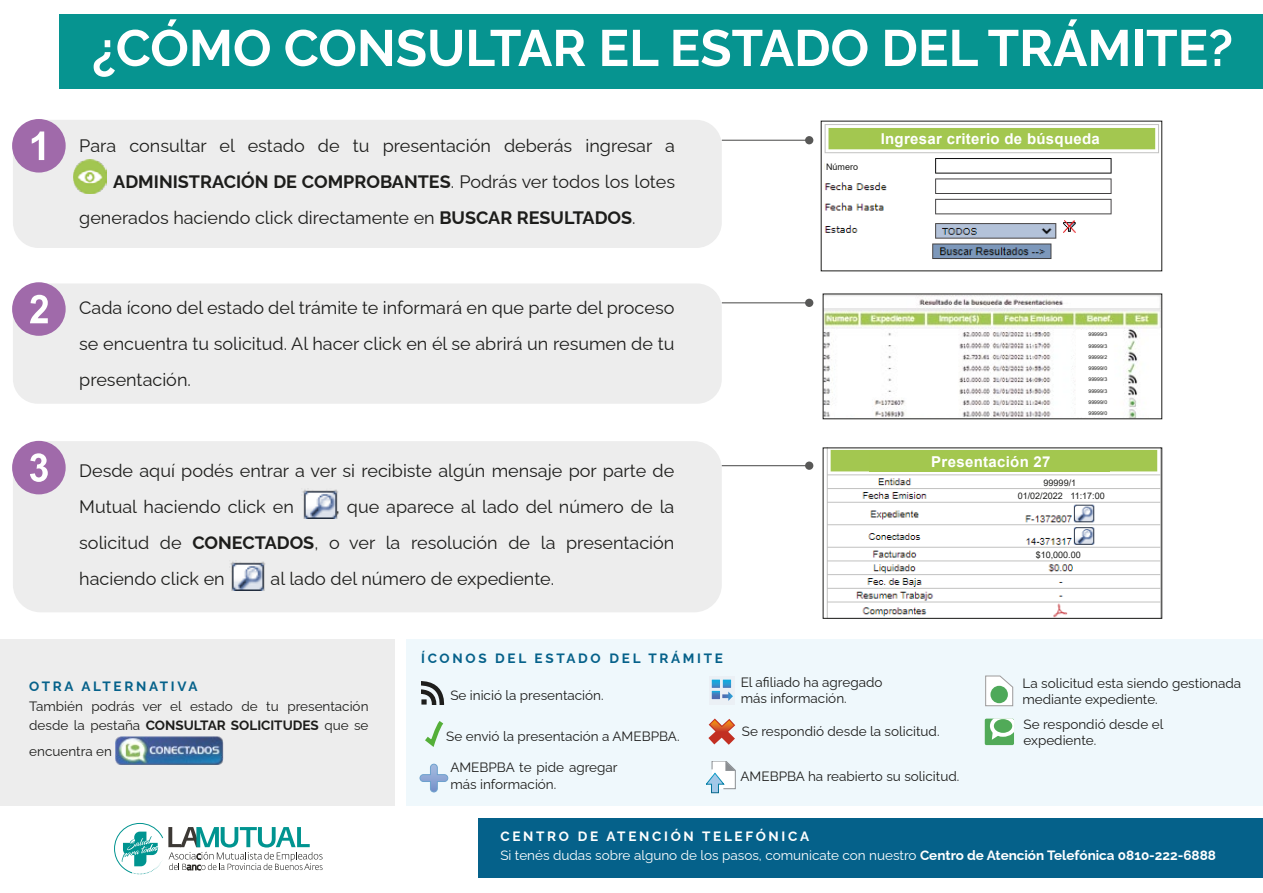
<style>
.page{position:relative;width:1263px;height:893px;background:#fff}
.page>*{position:absolute;margin:0;border:0;box-sizing:border-box;transform-origin:0 0}
.t1{font:700 51px "Raleway";color:#fff}
.t2{font:18px/36px "Raleway";color:#1d1d1b;text-align:justify}
.t3{font:700 15px "Arial";letter-spacing:.02em;color:#fff}
.t4{font:13.5px/16.5px "Raleway";color:#1d1d1b}
.t5{font:700 13.5px/19.5px "Raleway";letter-spacing:.2em;color:#fff}
.t6{font:700 13.5px "Raleway";letter-spacing:.2em;color:#05618a}
.t7{font:9px "Arial";color:#1d1d1b}
.t8{font:5.1px/11.1px "Arial";color:#1d1d1b;text-align:justify}
.s1{color:#ededed}
.s2{font-weight:700}
.s3{font-weight:400}
</style>
<div class="page">
<div style="left:406px;top:639px;width:857px;height:167px;background:#eff8fc"></div>
<div style="left:13px;top:283px;width:709px;height:121px;background:#ededed;border-radius:25px"></div>
<div style="left:13px;top:441px;width:709px;height:171px;background:#ededed;border-radius:28px"></div>
<div style="left:13px;top:120px;width:709px;height:128px;background:#ededed;border-radius:26px"></div>
<div style="left:59px;top:15px;width:1204px;height:74px;background:#069490"></div>
<img style="left:73px;top:160px;width:34px;height:33px">
<img style="left:824px;top:124px;width:335px;height:135px">
<div style="left:869px;top:128px;width:240px;height:21px;background:#a3c74f"></div>
<div style="left:825px;top:159px;width:45px;height:13px;background:#fff"></div>
<img style="left:825px;top:296px;width:335px;height:121px">
<div style="left:1077px;top:330px;width:29px;height:87px;background:#fff"></div>
<div style="left:12px;top:119px;width:54px;height:54px;background:#a06aaa;border-radius:50%"></div>
<svg style="left:32px;top:131px;width:12px;height:29px"></svg>
<div style="left:12px;top:282px;width:54px;height:54px;background:#a06aaa;border-radius:50%"></div>
<svg style="left:30px;top:295px;width:18px;height:28px"></svg>
<img style="left:826px;top:450px;width:334px;height:167px">
<div style="left:1039px;top:476px;width:41px;height:11px;background:#fff"></div>
<div style="left:869px;top:451px;width:241px;height:21px;background:#a3c74f"></div>
<div style="left:1012px;top:491px;width:96px;height:8px;background:#fff"></div>
<div style="left:1012px;top:549px;width:96px;height:10px;background:#fff"></div>
<div style="left:823px;top:448px;width:339px;height:171px;border:1px solid #1d1d1b"></div>
<div style="left:12px;top:441px;width:54px;height:53px;background:#a06aaa;border-radius:50%"></div>
<svg style="left:30px;top:453px;width:18px;height:29px"></svg>
<img style="left:302px;top:489px;width:36px;height:29px">
<img style="left:230px;top:561px;width:35px;height:30px">
<hr style="left:722px;top:140px;width:87px;height:1px;background:#585857">
<div style="left:805px;top:136px;width:8px;height:8px;background:#585857;border-radius:50%"></div>
<hr style="left:722px;top:302px;width:87px;height:1px;background:#585857">
<div style="left:805px;top:299px;width:8px;height:8px;background:#585857;border-radius:50%"></div>
<hr style="left:722px;top:465px;width:87px;height:1px;background:#585857">
<div style="left:805px;top:461px;width:8px;height:9px;background:#585857;border-radius:50%"></div>
<svg style="left:421px;top:681px;width:24px;height:24px"></svg>
<svg style="left:419px;top:764px;width:29px;height:29px"></svg>
<svg style="left:711px;top:679px;width:20px;height:20px"></svg>
<svg style="left:712px;top:680px;width:21px;height:21px"></svg>
<svg style="left:708px;top:718px;width:27px;height:27px"></svg>
<svg style="left:706px;top:761px;width:30px;height:32px"></svg>
<svg style="left:985px;top:675px;width:29px;height:32px"></svg>
<div style="left:990px;top:686px;width:18px;height:17px;background:#4ea95a;border-radius:50%"></div>
<svg style="left:985px;top:718px;width:29px;height:27px"></svg>
<svg style="left:425px;top:721px;width:19px;height:26px"></svg>
<div style="left:0;top:639px;width:395px;height:167px;background:#ededed"></div>
<img style="left:116px;top:737px;width:107px;height:28px">
<div style="left:478px;top:819px;width:785px;height:59px;background:#05618a"></div>
<svg style="left:114px;top:823px;width:209px;height:52px"></svg>
<h1 class="t1" style="left:92px;top:7px;width:1142px">¿CÓMO CONSULTAR EL ESTADO DEL TRÁMITE?</h1>
<p class="t2" style="left:79px;top:126px;width:597px">Para consultar el estado de tu presentación deberás ingresar a <span class="s1">..........</span><span class="s2">ADMINISTRACIÓN DE COMPROBANTES</span>. Podrás ver todos los lotes generados haciendo click directamente en <span class="s2">BUSCAR RESULTADOS</span>.</p>
<p class="t2" style="left:79px;top:287px;width:597px">Cada ícono del estado del trámite te informará en que parte del proceso se encuentra tu solicitud. Al hacer click en él se abrirá un resumen de tu presentación.</p>
<p class="t2" style="left:79px;top:450px;width:597px">Desde aquí podés entrar a ver si recibiste algún mensaje por parte de<br>Mutual haciendo click en</p>
<p class="t2" style="left:79px;top:486px;width:597px;text-indent:257px">, que aparece al lado del número de la solicitud de <span class="s2">CONECTADOS</span>, o ver la resolución de la presentación haciendo click en</p>
<p class="t2" style="left:271px;top:558px;width:285px">al lado del número de expediente.</p>
<p class="t7" style="left:826px;top:160px;width:34px">Número</p>
<p class="t3" style="left:881px;top:128px;width:221px">Ingresar criterio de búsqueda</p>
<p class="t8" style="left:1088px;top:329px;width:20px">99999/3</p>
<p class="t8" style="left:1088px;top:340px;width:20px">99999/3</p>
<p class="t8" style="left:1088px;top:352px;width:20px">99999/2<br>99999/0<br>99999/3</p>
<p class="t8" style="left:1088px;top:385px;width:20px">99999/3</p>
<p class="t8" style="left:1088px;top:397px;width:20px">99999/0</p>
<p class="t8" style="left:1088px;top:408px;width:20px">99999/0</p>
<p class="t3" style="left:931px;top:451px;width:121px">Presentación 27</p>
<p class="t7" style="left:1018px;top:490px;width:88px">01/02/2022 11:17:00</p>
<p class="t7" style="left:1044px;top:477px;width:34px">99999/1</p>
<p class="t7" style="left:1036px;top:548px;width:47px">$10,000.00</p>
<p class="t6" style="left:29px;top:675px;width:170px">OTRA ALTERNATIVA</p>
<p class="t4" style="left:29px;top:694px;width:341px;line-height:19.5px">También podrás ver el estado de tu presentación desde la pestaña <span class="s2">CONSULTAR SOLICITUDES</span> que se</p>
<p class="t4" style="left:29px;top:741px;width:84px">encuentra en</p>
<p class="t6" style="left:421px;top:647px;width:303px">ÍCONOS DEL ESTADO DEL TRÁMITE</p>
<p class="t4" style="left:450px;top:686px;width:155px">Se inició la presentación.</p>
<p class="t4" style="left:446px;top:726px;width:235px">Se envió la presentación a AMEBPBA.</p>
<p class="t4" style="left:450px;top:758px;width:169px">AMEBPBA te pide agregar más información.</p>
<p class="t4" style="left:740px;top:767px;width:220px">AMEBPBA ha reabierto su solicitud.</p>
<p class="t4" style="left:741px;top:672px;width:143px">El afiliado ha agregado más información.</p>
<p class="t4" style="left:742px;top:722px;width:199px">Se respondió desde la solicitud.</p>
<p class="t4" style="left:1022px;top:673px;width:220px">La solicitud esta siendo gestionada mediante expediente.</p>
<p class="t4" style="left:1023px;top:714px;width:141px">Se respondió desde el expediente.</p>
<p class="t5" style="left:500px;top:824px;width:717px">CENTRO DE ATENCIÓN TELEFÓNICA<br><span class="s3">Si tenés dudas sobre alguno de los pasos, comunicate con nuestro</span> Centro de Atención Telefónica 0810-222-6888</p>
</div>
